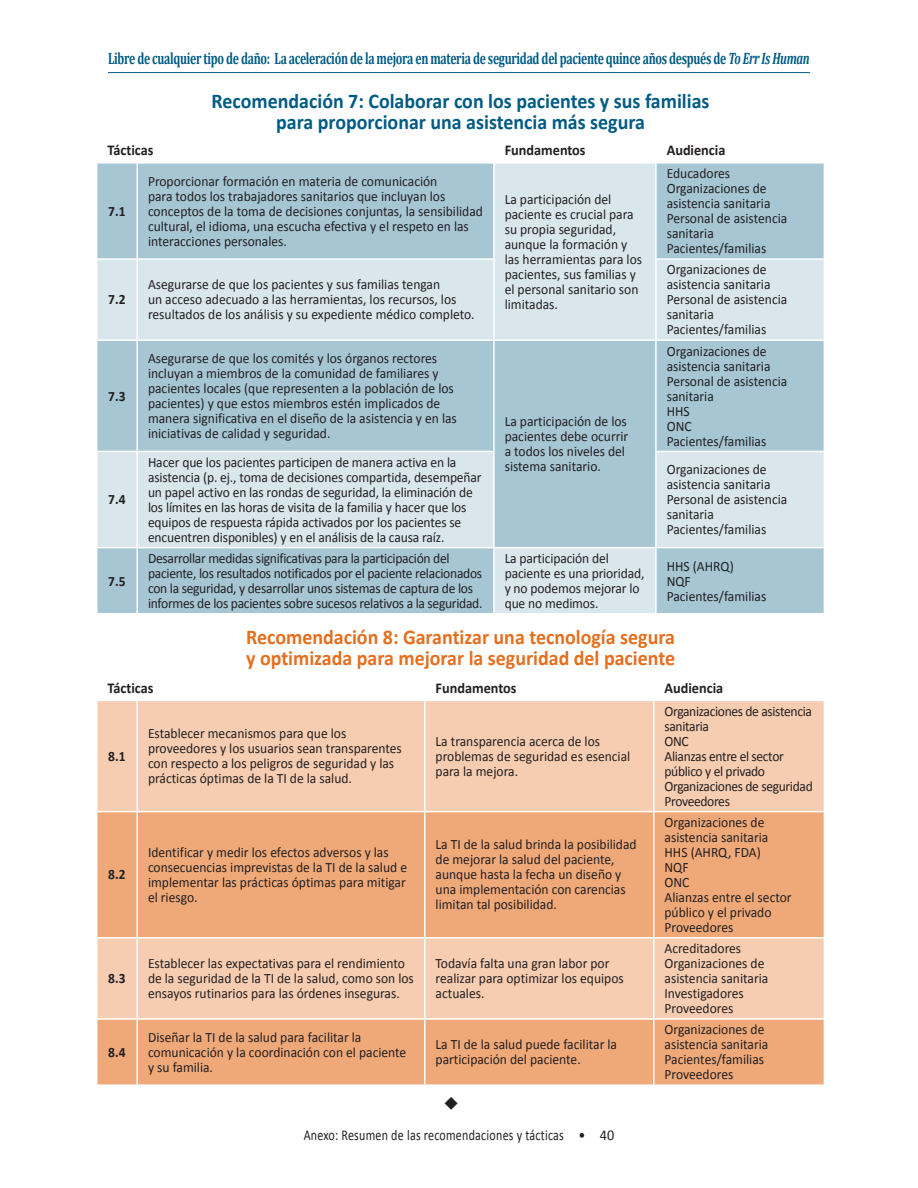
<style>
.page{position:relative;width:918px;height:1188px;background:#fff}
.page>*{position:absolute;margin:0;border:0;box-sizing:border-box;transform-origin:0 0}
.t1{font:700 21px/21px "Calibri";color:#005b84;text-align:center;scale:.95 1}
.t2{font:700 21px/21px "Calibri";color:#e46f1f;scale:.95 1}
.t3{font:700 16.5px "Cambria";letter-spacing:-.025em;color:#005b84;scale:.71 1}
.t4{font:700 15px "Calibri";color:#231f20;scale:.95 1}
.t5{font:15px "Calibri";letter-spacing:.02em;color:#231f20;scale:.8 1}
.t6{font:14.25px/15px "Calibri";color:#231f20;scale:.95 1}
.t7{font:14.25px/15px "Calibri";letter-spacing:-.02em;color:#231f20;scale:.95 1}
.t8{font:14.25px/15px "Calibri";letter-spacing:-.025em;color:#231f20;scale:.95 1}
.t9{font:700 14.25px "Calibri";color:#231f20;scale:.95 1}
.s1{font-style:italic}
</style>
<div class="page">
<hr style="left:108px;top:72px;width:702px;height:1px;background:#005b84">
<svg style="left:97px;top:164px;width:727px;height:449px;background:#bbd4de"></svg>
<hr style="left:136px;top:164px;width:2px;height:94px;background:#fff">
<hr style="left:493px;top:164px;width:2px;height:94px;background:#fff">
<hr style="left:655px;top:164px;width:2px;height:94px;background:#fff">
<hr style="left:96px;top:258px;width:41px;height:2px;background:#fff">
<hr style="left:137px;top:258px;width:358px;height:2px;background:#fff">
<hr style="left:136px;top:260px;width:2px;height:79px;background:#fff">
<hr style="left:493px;top:260px;width:2px;height:79px;background:#fff">
<hr style="left:655px;top:258px;width:170px;height:2px;background:#fff">
<hr style="left:655px;top:260px;width:2px;height:79px;background:#fff">
<hr style="left:96px;top:339px;width:41px;height:2px;background:#fff">
<hr style="left:137px;top:339px;width:357px;height:2px;background:#fff">
<hr style="left:136px;top:341px;width:2px;height:110px;background:#fff">
<hr style="left:494px;top:339px;width:162px;height:2px;background:#fff">
<hr style="left:493px;top:341px;width:2px;height:110px;background:#fff">
<hr style="left:656px;top:339px;width:169px;height:2px;background:#fff">
<hr style="left:655px;top:341px;width:2px;height:110px;background:#fff">
<hr style="left:96px;top:451px;width:41px;height:1px;background:#fff">
<hr style="left:137px;top:451px;width:358px;height:1px;background:#fff">
<hr style="left:136px;top:452px;width:2px;height:95px;background:#fff">
<hr style="left:493px;top:452px;width:2px;height:95px;background:#fff">
<hr style="left:655px;top:451px;width:170px;height:1px;background:#fff">
<hr style="left:655px;top:452px;width:2px;height:95px;background:#fff">
<hr style="left:96px;top:547px;width:41px;height:1px;background:#fff">
<hr style="left:137px;top:547px;width:357px;height:1px;background:#fff">
<hr style="left:136px;top:548px;width:2px;height:65px;background:#fff">
<hr style="left:494px;top:547px;width:162px;height:1px;background:#fff">
<hr style="left:493px;top:548px;width:2px;height:65px;background:#fff">
<hr style="left:656px;top:547px;width:169px;height:1px;background:#fff">
<hr style="left:655px;top:548px;width:2px;height:65px;background:#fff">
<div style="left:97px;top:701px;width:727px;height:110px;background:#f6cdb1"></div>
<svg style="left:97px;top:812px;width:727px;height:272px;background:#f1b389"></svg>
<hr style="left:136px;top:701px;width:2px;height:110px;background:#fff">
<hr style="left:424px;top:701px;width:2px;height:110px;background:#fff">
<hr style="left:653px;top:701px;width:2px;height:110px;background:#fff">
<hr style="left:136px;top:812px;width:2px;height:125px;background:#fff">
<hr style="left:424px;top:812px;width:2px;height:125px;background:#fff">
<hr style="left:653px;top:812px;width:2px;height:125px;background:#fff">
<hr style="left:96px;top:937px;width:41px;height:2px;background:#fff">
<hr style="left:137px;top:937px;width:288px;height:2px;background:#fff">
<hr style="left:136px;top:939px;width:2px;height:79px;background:#fff">
<hr style="left:425px;top:937px;width:229px;height:2px;background:#fff">
<hr style="left:424px;top:939px;width:2px;height:79px;background:#fff">
<hr style="left:654px;top:937px;width:171px;height:2px;background:#fff">
<hr style="left:653px;top:939px;width:2px;height:79px;background:#fff">
<hr style="left:96px;top:1018px;width:41px;height:2px;background:#fff">
<hr style="left:137px;top:1018px;width:288px;height:2px;background:#fff">
<hr style="left:136px;top:1020px;width:2px;height:64px;background:#fff">
<hr style="left:425px;top:1018px;width:229px;height:2px;background:#fff">
<hr style="left:424px;top:1020px;width:2px;height:64px;background:#fff">
<hr style="left:654px;top:1018px;width:171px;height:2px;background:#fff">
<hr style="left:653px;top:1020px;width:2px;height:64px;background:#fff">
<p class="t3" style="left:108px;top:47px;width:990px">Libre de cualquier tipo de daño: La aceleración de la mejora en materia de seguridad del paciente quince años después de <span class="s1">To Err Is Human</span></p>
<h1 class="t1" style="left:212px;top:90px;width:526px">Recomendación 7: Colaborar con los pacientes y sus familias para proporcionar una asistencia más segura</h1>
<p class="t4" style="left:108px;top:141px;width:50px">Tácticas</p>
<p class="t4" style="left:505px;top:141px;width:87px">Fundamentos</p>
<p class="t4" style="left:667px;top:141px;width:63px">Audiencia</p>
<p class="t9" style="left:108px;top:202px;width:20px">7.1</p>
<p class="t9" style="left:108px;top:290px;width:20px">7.2</p>
<p class="t9" style="left:108px;top:387px;width:20px">7.3</p>
<p class="t9" style="left:108px;top:490px;width:20px">7.4</p>
<p class="t6" style="left:148px;top:173px;width:354px">Proporcionar formación en materia de comunicación<br>para todos los trabajadores sanitarios que incluyan los conceptos de la toma de decisiones conjuntas, la sensibilidad cultural, el idioma, una escucha efectiva y el respeto en las interacciones personales.</p>
<p class="t6" style="left:148px;top:277px;width:345px">Asegurarse de que los pacientes y sus familias tengan<br>un acceso adecuado a las herramientas, los recursos, los resultados de los análisis y su expediente médico completo.</p>
<p class="t6" style="left:505px;top:191px;width:146px">La participación del paciente es crucial para su propia seguridad, aunque la formación y las herramientas para los pacientes, sus familias y el personal sanitario son limitadas.</p>
<p class="t6" style="left:667px;top:166px;width:128px">Educadores<br>Organizaciones de asistencia sanitaria<br>Personal de asistencia sanitaria<br>Pacientes/familias</p>
<p class="t6" style="left:667px;top:262px;width:128px">Organizaciones de asistencia sanitaria<br>Personal de asistencia sanitaria<br>Pacientes/familias</p>
<p class="t6" style="left:667px;top:343px;width:128px">Organizaciones de asistencia sanitaria<br>Personal de asistencia sanitaria<br>HHS<br>ONC<br>Pacientes/familias</p>
<p class="t6" style="left:148px;top:351px;width:327px">Asegurarse de que los comités y los órganos rectores incluyan a miembros de la comunidad de familiares y pacientes locales (que representen a la población de los pacientes) y que estos miembros estén implicados de manera significativa en el diseño de la asistencia y en las iniciativas de calidad y seguridad.</p>
<p class="t6" style="left:505px;top:414px;width:132px">La participación de los pacientes debe ocurrir a todos los niveles del sistema sanitario.</p>
<p class="t6" style="left:148px;top:455px;width:353px">Hacer que los pacientes participen de manera activa en la asistencia (p. ej., toma de decisiones compartida, desempeñar un papel activo en las rondas de seguridad, la eliminación de los límites en las horas de visita de la familia y hacer que los equipos de respuesta rápida activados por los pacientes se encuentren disponibles) y en el análisis de la causa raíz.</p>
<p class="t6" style="left:667px;top:462px;width:128px">Organizaciones de asistencia sanitaria<br>Personal de asistencia sanitaria<br>Pacientes/familias</p>
<p class="t7" style="left:148px;top:551px;width:354px">Desarrollar medidas significativas para la participación del paciente, los resultados notificados por el paciente relacionados con la seguridad, y desarrollar unos sistemas de captura de los informes de los pacientes sobre sucesos relativos a la seguridad.</p>
<p class="t6" style="left:505px;top:551px;width:149px">La participación del paciente es una prioridad, y no podemos mejorar lo que no medimos.</p>
<p class="t6" style="left:667px;top:558px;width:106px">HHS (AHRQ)<br>NQF<br>Pacientes/familias</p>
<h1 class="t2" style="left:246px;top:626px;width:453px">Recomendación 8: Garantizar una tecnología segura y optimizada para mejorar la seguridad del paciente</h1>
<p class="t4" style="left:108px;top:678px;width:50px">Tácticas</p>
<p class="t4" style="left:436px;top:678px;width:87px">Fundamentos</p>
<p class="t4" style="left:665px;top:678px;width:63px">Audiencia</p>
<p class="t9" style="left:108px;top:572px;width:20px">7.5</p>
<p class="t9" style="left:108px;top:747px;width:20px">8.1</p>
<p class="t9" style="left:108px;top:865px;width:20px">8.2</p>
<p class="t9" style="left:108px;top:969px;width:20px">8.3</p>
<p class="t9" style="left:108px;top:1043px;width:20px">8.4</p>
<p class="t6" style="left:148px;top:726px;width:269px">Establecer mecanismos para que los proveedores y los usuarios sean transparentes con respecto a los peligros de seguridad y las prácticas óptimas de la TI de la salud.</p>
<p class="t6" style="left:436px;top:733px;width:206px">La transparencia acerca de los problemas de seguridad es esencial para la mejora.</p>
<p class="t6" style="left:148px;top:845px;width:274px">Identificar y medir los efectos adversos y las consecuencias imprevistas de la TI de la salud e implementar las prácticas óptimas para mitigar el riesgo.</p>
<p class="t6" style="left:436px;top:837px;width:213px">La TI de la salud brinda la posibilidad de mejorar la salud del paciente, aunque hasta la fecha un diseño y una implementación con carencias limitan tal posibilidad.</p>
<p class="t6" style="left:148px;top:956px;width:281px">Establecer las expectativas para el rendimiento de la seguridad de la TI de la salud, como son los ensayos rutinarios para las órdenes inseguras.</p>
<p class="t6" style="left:436px;top:956px;width:200px">Todavía falta una gran labor por realizar para optimizar los equipos actuales.</p>
<p class="t6" style="left:148px;top:1030px;width:273px">Diseñar la TI de la salud para facilitar la comunicación y la coordinación con el paciente y su familia.</p>
<p class="t6" style="left:436px;top:1037px;width:193px">La TI de la salud puede facilitar la participación del paciente.</p>
<p class="t5" style="left:304px;top:1125px;width:390px">Anexo: Resumen de las recomendaciones y tácticas • 40</p>
<p class="t8" style="left:665px;top:703px;width:158px">Organizaciones de asistencia sanitaria<br>ONC<br>Alianzas entre el sector público y el privado<br>Organizaciones de seguridad<br>Proveedores</p>
<p class="t6" style="left:665px;top:815px;width:135px">Organizaciones de asistencia sanitaria<br>HHS (AHRQ, FDA)<br>NQF<br>ONC<br>Alianzas entre el sector público y el privado<br>Proveedores</p>
<p class="t6" style="left:665px;top:941px;width:111px">Acreditadores<br>Organizaciones de asistencia sanitaria<br>Investigadores<br>Proveedores</p>
<p class="t6" style="left:665px;top:1022px;width:111px">Organizaciones de asistencia sanitaria<br>Pacientes/familias<br>Proveedores</p>
</div>
